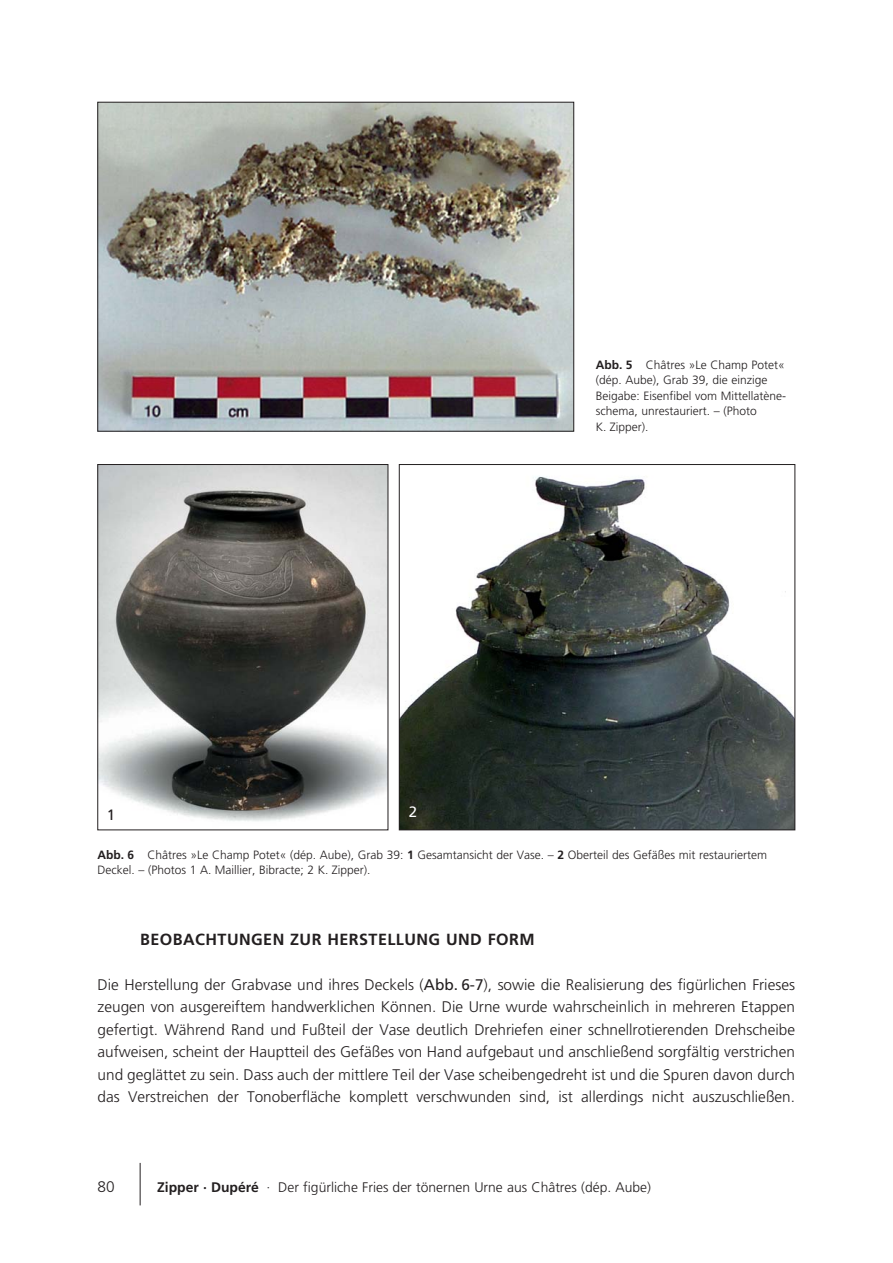
<style>
.page{position:relative;width:893px;height:1263px;background:#fff}
.page>*{position:absolute;margin:0;border:0;box-sizing:border-box;transform-origin:0 0}
.t1{font:16.2px "Frutiger LT Com Bold OTF";letter-spacing:.03em;color:#231f20}
.t2{font:300 15.3px/22.5px "Frutiger LT Com";color:#231f20;text-align:justify}
.t3{font:15px "Frutiger LT";color:#231f20}
.t4{font:15px "Frutiger LT";color:#fff}
.t5{font:300 13.8px "Frutiger LT Com";color:#231f20}
.t6{font:300 12px/15.5px "Frutiger LT Com";color:#231f20}
.s1{font-family:"Frutiger LT Com Bold OTF";font-weight:400}
.s2{font-weight:700}
.s3{font-family:"Frutiger";font-weight:400}
.s4{font-family:"Frutiger LT"}
</style>
<div class="page">
<hr style="left:140px;top:1163px;width:1px;height:42px;background:#231f20">
<img style="left:100px;top:104px;width:472px;height:325px">
<div style="left:98px;top:102px;width:476px;height:329px;border:1px solid #231f20"></div>
<img style="left:401px;top:476px;width:392px;height:352px">
<div style="left:399px;top:464px;width:396px;height:366px;border:1px solid #231f20"></div>
<img style="left:100px;top:466px;width:286px;height:355px">
<p class="t3" style="left:107px;top:808px;width:10px">1</p>
<p class="t4" style="left:409px;top:806px;width:10px">2</p>
<p class="t6" style="left:596px;top:358px;width:192px"><span class="s1">Abb. 5</span> Châtres »Le Champ Potet« (dép. Aube), Grab 39, die einzige<br>Beigabe: Eisenfibel vom Mittellatène - schema, unrestauriert. – (Photo<br>K. Zipper).</p>
<p class="t6" style="left:98px;top:848px;width:671px"><span class="s1">Abb. 6</span> Châtres »Le Champ Potet« (dép. Aube), Grab 39: <span class="s2">1</span> Gesamtansicht der Vase. – <span class="s2">2</span> Oberteil des Gefäßes mit restauriertem<br>Deckel. – (Photos 1 A. Maillier, Bibracte; 2 K. Zipper).</p>
<p class="t1" style="left:140px;top:933px;width:396px">BEOBACHTUNGEN ZUR HERSTELLUNG UND FORM</p>
<p class="t2" style="left:98px;top:974px;width:699px">Die Herstellung der Grabvase und ihres Deckels (<span class="s3">Abb. 6-7</span>), sowie die Realisierung des figürlichen Frieses zeugen von ausgereiftem handwerklichen Können. Die Urne wurde wahrscheinlich in mehreren Etappen gefertigt. Während Rand und Fußteil der Vase deutlich Drehriefen einer schnellrotierenden Drehscheibe aufweisen, scheint der Hauptteil des Gefäßes von Hand aufgebaut und anschließend sorgfältig verstrichen und geglättet zu sein. Dass auch der mittlere Teil der Vase scheibengedreht ist und die Spuren davon durch das Verstreichen der Tonoberfläche komplett verschwunden sind, ist allerdings nicht auszuschließen.</p>
<p class="t2" style="left:98px;top:1177px;width:19px">80</p>
<p class="t5" style="left:157px;top:1182px;width:495px"><span class="s1">Zipper · Dupéré</span> <span class="s4">·</span> Der figürliche Fries der tönernen Urne aus Châtres (dép. Aube)</p>
</div>
